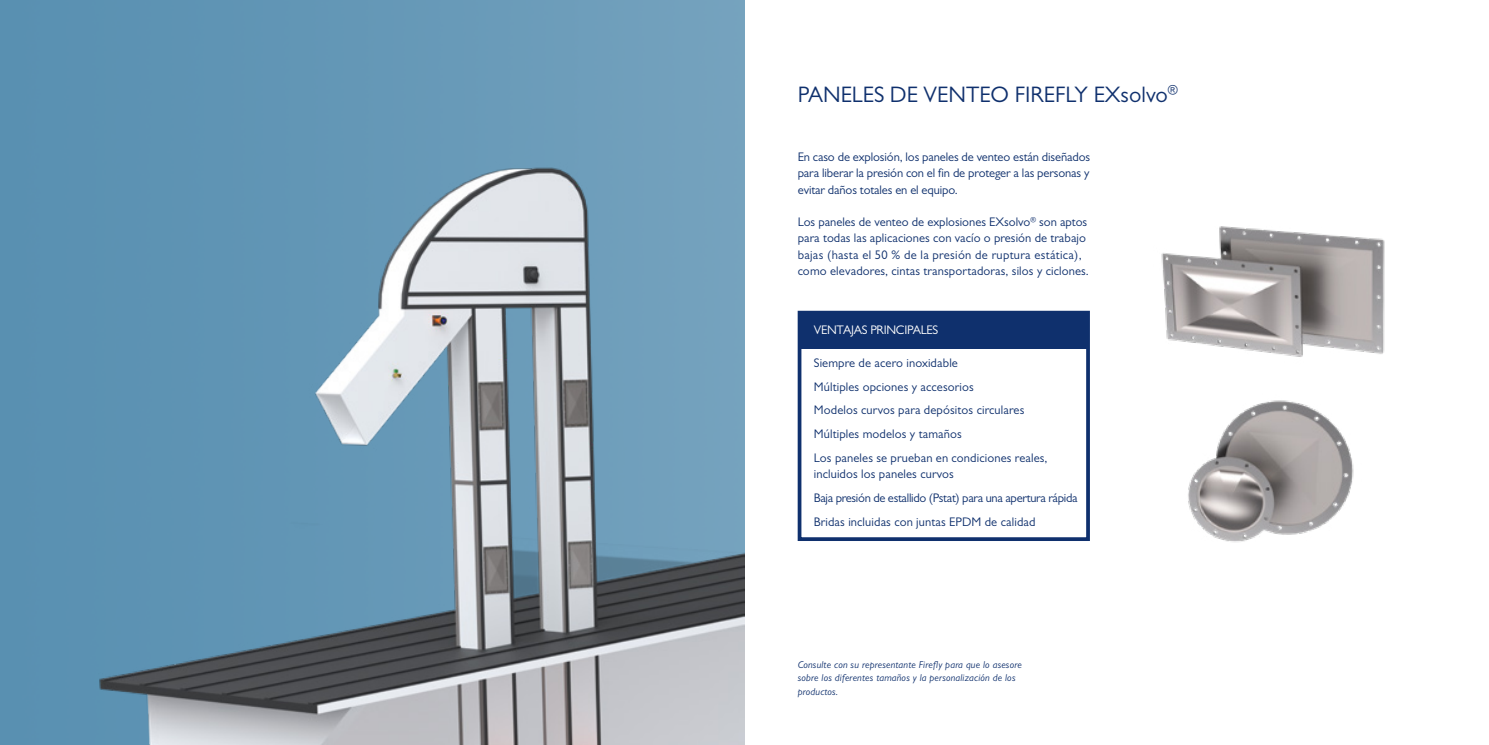
<style>
.page{position:relative;width:1489px;height:745px;background:#fff}
.page>*{position:absolute;margin:0;border:0;box-sizing:border-box;transform-origin:0 0}
.t1{font:22.5px "Gill Sans MT Pro";color:#0f306d}
.t2{font:12.5px/23.8px "Gill Sans MT Pro";letter-spacing:.01em;color:#0f306d}
.t3{font:12.5px "Gill Sans MT Pro";letter-spacing:-.02em;color:#fff}
.t4{font:italic 10px/13.8px "Gill Sans MT Pro";letter-spacing:.02em;color:#0f306d}
</style>
<div class="page">
<img style="left:0;top:0;width:744px;height:93px">
<img style="left:0;top:93px;width:744px;height:651px">
<img style="left:1161px;top:226px;width:224px;height:131px">
<img style="left:1188px;top:400px;width:166px;height:142px">
<div style="left:797px;top:310px;width:292px;height:230px;background:#fff;border:4px solid #0f306d"></div>
<div style="left:799px;top:313px;width:289px;height:35px;background:#0f306d"></div>
<h1 class="t1" style="left:797px;top:81px;width:382px">PANELES DE VENTEO FIREFLY EXsolvo<sup>®</sup></h1>
<p class="t2" style="left:797px;top:149px;width:294px;line-height:16.2px;text-align:justify">En caso de explosión, los paneles de venteo están diseñados para liberar la presión con el fin de proteger a las personas y evitar daños totales en el equipo.</p>
<p class="t2" style="left:797px;top:214px;width:293px;line-height:16.2px">Los paneles de venteo de explosiones EXsolvo<sup>®</sup> son aptos para todas las aplicaciones con vacío o presión de trabajo bajas (hasta el 50 % de la presión de ruptura estática), como elevadores, cintas transportadoras, silos y ciclones.</p>
<p class="t3" style="left:813px;top:322px;width:126px">VENTAJAS PRINCIPALES</p>
<p class="t2" style="left:813px;top:350px;width:235px">Siempre de acero inoxidable<br>Múltiples opciones y accesorios<br>Modelos curvos para depósitos circulares Múltiples modelos y tamaños<br>Los paneles se prueban en condiciones reales,</p>
<p class="t2" style="left:813px;top:462px;width:265px">incluidos los paneles curvos<br>Baja presión de estallido (Pstat) para una apertura rápida<br>Bridas incluidas con juntas EPDM de calidad</p>
<p class="t4" style="left:797px;top:656px;width:226px">Consulte con su representante Firefly para que lo asesore sobre los diferentes tamaños y la personalización de los productos.</p>
</div>
